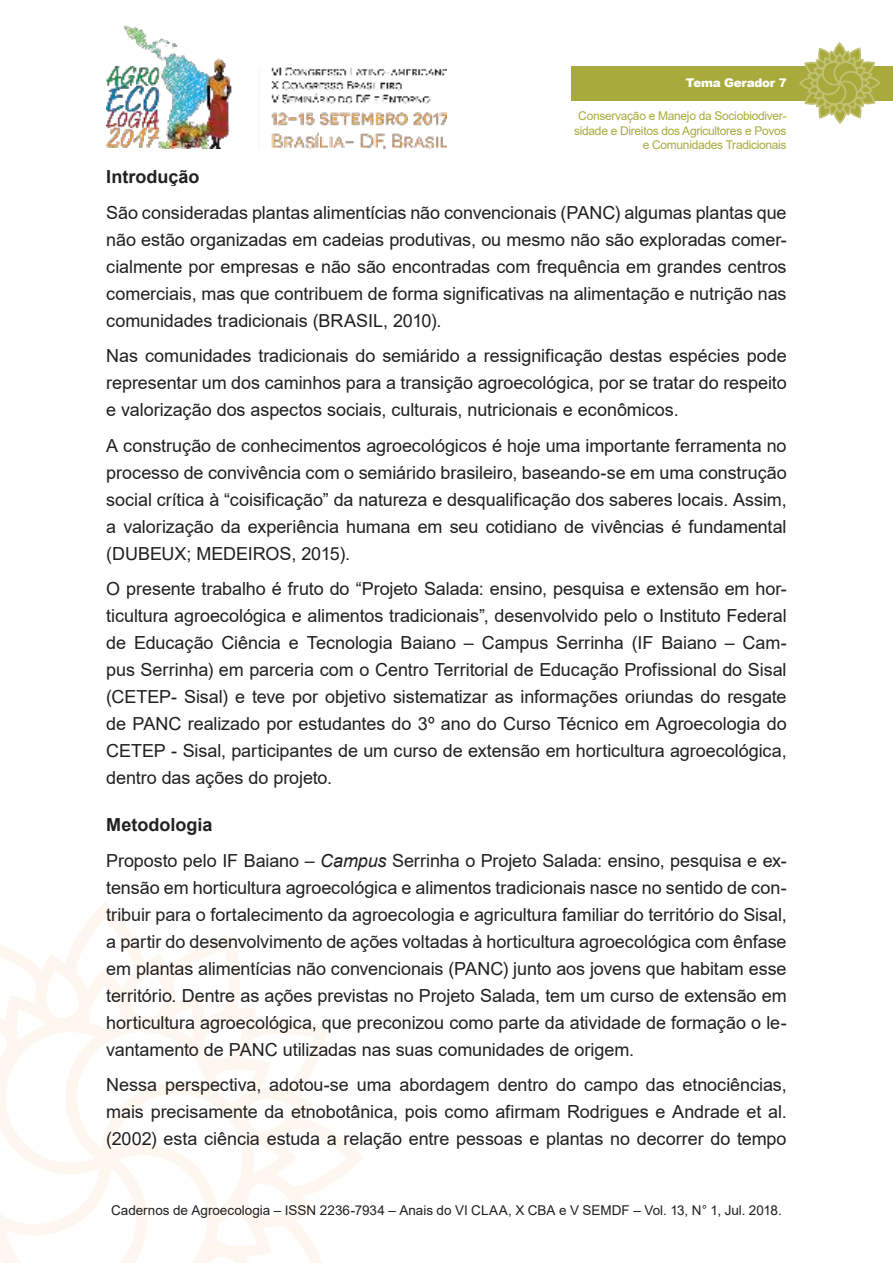
<style>
.page{position:relative;width:893px;height:1263px;background:#fff}
.page>*{position:absolute;margin:0;border:0;box-sizing:border-box;transform-origin:0 0}
.t1{font:18px/27px "Arial";letter-spacing:-.005em;color:#221f1f;text-align:justify}
.t2{font:700 18px "Arial";color:#221f1f}
.t3{font:13.5px "Arial";color:#221f1f}
.t4{font:12px/14.4px "Arial";letter-spacing:-.025em;color:#a8ab3c;text-align:right}
.t5{font:900 12px "Arial";letter-spacing:-.025em;color:#fff}
.s1{font-weight:700}
.s2{font-style:italic}
</style>
<div class="page">
<img style="left:106px;top:25px;width:340px;height:124px">
<svg style="left:0;top:910px;width:363px;height:353px"></svg>
<div style="left:571px;top:66px;width:322px;height:34px;background:#a8ab3c"></div>
<svg style="left:798px;top:43px;width:83px;height:81px"></svg>
<p class="t5" style="left:686px;top:76px;width:102px">Tema Gerador 7</p>
<p class="t4" style="left:574px;top:110px;width:214px">Conservação e Manejo da Sociobiodiver&shy;sidade e Direitos dos Agricultores e Povos e Comunidades Tradicionais</p>
<p class="t2" style="left:106px;top:170px;width:95px">Introdução</p>
<p class="t1" style="left:106px;top:201px;width:682px">São consideradas plantas alimentícias não convencionais (PANC) algumas plantas que não estão organizadas em cadeias produtivas, ou mesmo não são exploradas comer&shy;cialmente por empresas e não são encontradas com frequência em grandes centros comerciais, mas que contribuem de forma significativas na alimentação e nutrição nas comunidades tradicionais (BRASIL, 2010).</p>
<p class="t1" style="left:106px;top:344px;width:682px">Nas comunidades tradicionais do semiárido a ressignificação destas espécies pode representar um dos caminhos para a transição agroecológica, por se tratar do respeito e valorização dos aspectos sociais, culturais, nutricionais e econômicos.</p>
<p class="t1" style="left:106px;top:434px;width:682px">A construção de conhecimentos agroecológicos é hoje uma importante ferramenta no processo de convivência com o semiárido brasileiro, baseando-se em uma construção social crítica à “coisificação” da natureza e desqualificação dos saberes locais. Assim, a valorização da experiência humana em seu cotidiano de vivências é fundamental (DUBEUX; MEDEIROS, 2015).</p>
<p class="t1" style="left:106px;top:577px;width:682px">O presente trabalho é fruto do “Projeto Salada: ensino, pesquisa e extensão em hor&shy;ticultura agroecológica e alimentos tradicionais”, desenvolvido pelo o Instituto Federal de Educação Ciência e Tecnologia Baiano – Campus Serrinha (IF Baiano – Cam&shy;pus Serrinha) em parceria com o Centro Territorial de Educação Profissional do Sisal (CETEP- Sisal) e teve por objetivo sistematizar as informações oriundas do resgate de PANC realizado por estudantes do 3º ano do Curso Técnico em Agroecologia do CETEP - Sisal, participantes de um curso de extensão em horticultura agroecológica, dentro das ações do projeto.</p>
<p class="t1" style="left:106px;top:809px;width:682px;line-height:35.5px"><span class="s1">Metodologia<br></span>Proposto pelo IF Baiano – <span class="s2">Campus</span> Serrinha o Projeto Salada: ensino, pesquisa e ex-</p>
<p class="t1" style="left:106px;top:876px;width:682px">tensão em horticultura agroecológica e alimentos tradicionais nasce no sentido de con&shy;tribuir para o fortalecimento da agroecologia e agricultura familiar do território do Sisal, a partir do desenvolvimento de ações voltadas à horticultura agroecológica com ênfase em plantas alimentícias não convencionais (PANC) junto aos jovens que habitam esse território. Dentre as ações previstas no Projeto Salada, tem um curso de extensão em horticultura agroecológica, que preconizou como parte da atividade de formação o le&shy;vantamento de PANC utilizadas nas suas comunidades de origem.</p>
<p class="t1" style="left:106px;top:1073px;width:682px">Nessa perspectiva, adotou-se uma abordagem dentro do campo das etnociências, mais precisamente da etnobotânica, pois como afirmam Rodrigues e Andrade et al. (2002) esta ciência estuda a relação entre pessoas e plantas no decorrer do tempo</p>
<p class="t3" style="left:111px;top:1205px;width:672px">Cadernos de Agroecologia – ISSN 2236-7934 – Anais do VI CLAA, X CBA e V SEMDF – Vol. 13, N° 1, Jul. 2018.</p>
</div>
